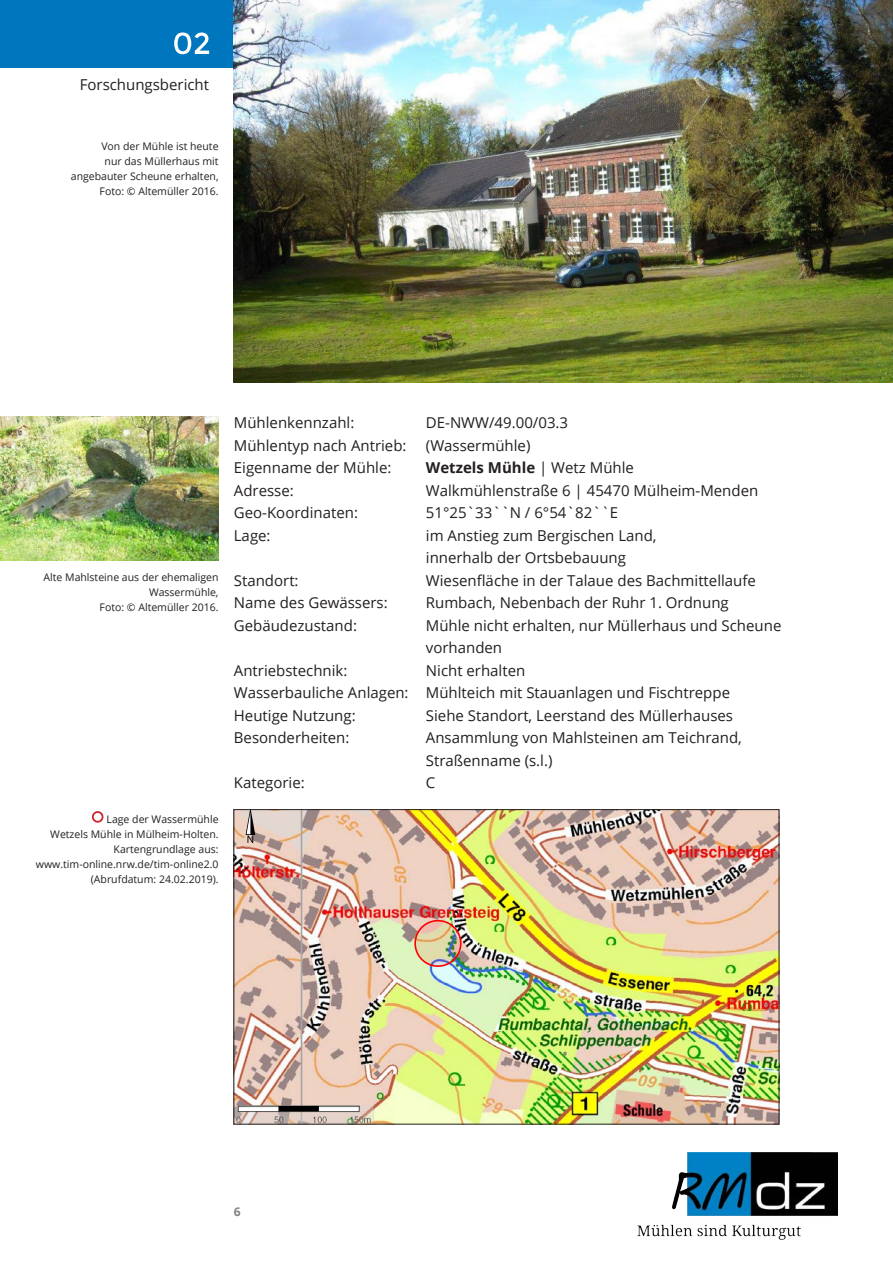
<style>
.page{position:relative;width:893px;height:1263px;background:#fff}
.page>*{position:absolute;margin:0;border:0;box-sizing:border-box;transform-origin:0 0}
.t1{font:15px/22.5px "Open Sans";color:#231f20}
.t2{font:700 15px "Open Sans";color:#231f20}
.t3{font:700 12px "Open Sans";color:#808285}
.t4{font:10.5px/15px "Open Sans";color:#231f20;text-align:right}
.s1{font-weight:400}
</style>
<div class="page">
<div style="left:0;top:0;width:234px;height:68px;background:#0076bf"></div>
<img style="left:638px;top:1152px;width:200px;height:88px">
<img style="left:234px;top:0;width:659px;height:383px">
<img style="left:0;top:417px;width:219px;height:143px">
<svg style="left:174px;top:33px;width:35px;height:21px"></svg>
<img style="left:236px;top:811px;width:541px;height:311px">
<div style="left:92px;top:811px;width:11px;height:12px;border:2px solid #d1232a;border-radius:50%"></div>
<p class="t1" style="left:80px;top:73px;width:131px">Forschungsbericht</p>
<p class="t4" style="left:101px;top:138px;width:119px">Von der Mühle ist heute</p>
<p class="t4" style="left:105px;top:153px;width:115px">nur das Müllerhaus mit</p>
<p class="t4" style="left:71px;top:168px;width:149px">angebauter Scheune erhalten,</p>
<p class="t4" style="left:100px;top:183px;width:120px">Foto: © Altemüller 2016.</p>
<p class="t4" style="left:44px;top:569px;width:176px">Alte Mahlsteine aus der ehemaligen<br>Wassermühle,</p>
<p class="t4" style="left:100px;top:599px;width:120px">Foto: © Altemüller 2016.</p>
<p class="t4" style="left:107px;top:811px;width:113px">Lage der Wassermühle</p>
<p class="t4" style="left:50px;top:826px;width:170px">Wetzels Mühle in Mülheim-Holten.</p>
<p class="t4" style="left:114px;top:841px;width:106px">Kartengrundlage aus:</p>
<p class="t4" style="left:36px;top:856px;width:184px">www.tim-online.nrw.de/tim-online2.0 (Abrufdatum: 24.02.2019).</p>
<p class="t1" style="left:234px;top:411px;width:122px">Mühlenkennzahl:</p>
<p class="t1" style="left:426px;top:411px;width:144px">DE-NWW/49.00/03.3</p>
<p class="t1" style="left:234px;top:434px;width:174px">Mühlentyp nach Antrieb:</p>
<p class="t1" style="left:426px;top:434px;width:106px">(Wassermühle)</p>
<p class="t1" style="left:234px;top:456px;width:159px">Eigenname der Mühle:</p>
<p class="t2" style="left:426px;top:457px;width:210px">Wetzels Mühle <span class="s1">| Wetz Mühle</span></p>
<p class="t1" style="left:234px;top:479px;width:61px">Adresse:</p>
<p class="t1" style="left:426px;top:479px;width:334px">Walkmühlenstraße 6 | 45470 Mülheim-Menden</p>
<p class="t1" style="left:234px;top:501px;width:126px">Geo-Koordinaten:</p>
<p class="t1" style="left:426px;top:501px;width:194px">51°25`33``N / 6°54`82``E</p>
<p class="t1" style="left:234px;top:524px;width:38px">Lage:</p>
<p class="t1" style="left:426px;top:524px;width:232px">im Anstieg zum Bergischen Land,</p>
<p class="t1" style="left:426px;top:546px;width:202px">innerhalb der Ortsbebauung</p>
<p class="t1" style="left:234px;top:569px;width:66px">Standort:</p>
<p class="t1" style="left:426px;top:569px;width:332px">Wiesenfläche in der Talaue des Bachmittellaufe</p>
<p class="t1" style="left:234px;top:591px;width:155px">Name des Gewässers:</p>
<p class="t1" style="left:426px;top:591px;width:304px">Rumbach, Nebenbach der Ruhr 1. Ordnung</p>
<p class="t1" style="left:234px;top:614px;width:125px">Gebäudezustand:</p>
<p class="t1" style="left:426px;top:614px;width:357px">Mühle nicht erhalten, nur Müllerhaus und Scheune vorhanden</p>
<p class="t1" style="left:234px;top:659px;width:115px">Antriebstechnik:</p>
<p class="t1" style="left:426px;top:659px;width:101px">Nicht erhalten</p>
<p class="t1" style="left:234px;top:681px;width:498px">Wasserbauliche Anlagen: Mühlteich mit Stauanlagen und Fischtreppe</p>
<p class="t1" style="left:234px;top:704px;width:123px">Heutige Nutzung:</p>
<p class="t1" style="left:426px;top:704px;width:309px">Siehe Standort, Leerstand des Müllerhauses</p>
<p class="t1" style="left:234px;top:726px;width:117px">Besonderheiten:</p>
<p class="t1" style="left:426px;top:726px;width:317px">Ansammlung von Mahlsteinen am Teichrand,</p>
<p class="t1" style="left:426px;top:749px;width:128px">Straßenname (s.l.)</p>
<p class="t1" style="left:234px;top:771px;width:72px">Kategorie:</p>
<p class="t1" style="left:426px;top:771px;width:11px">C</p>
<p class="t3" style="left:234px;top:1203px;width:8px">6</p>
</div>
